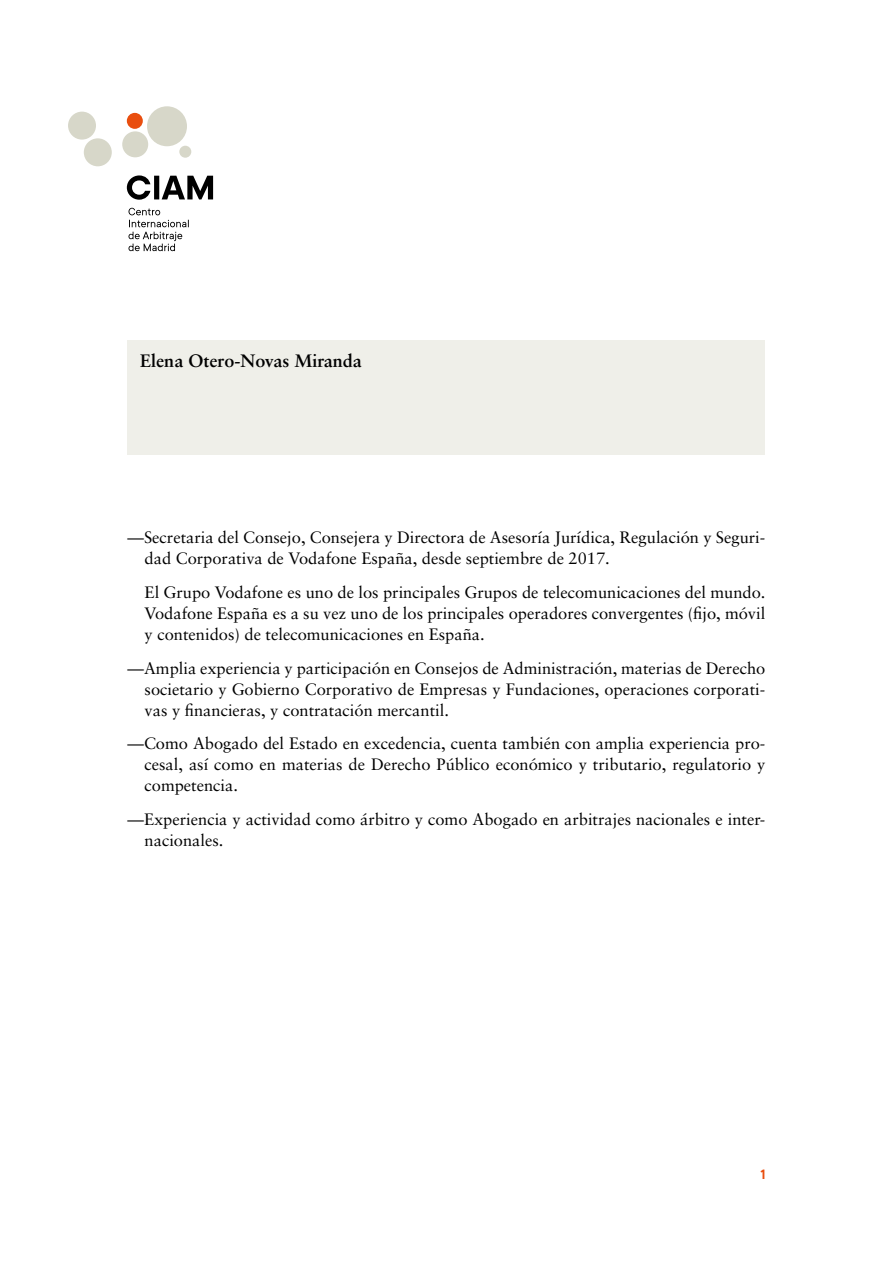
<style>
.page{position:relative;width:893px;height:1263px;background:#fff}
.page>*{position:absolute;margin:0;border:0;box-sizing:border-box;transform-origin:0 0}
.t1{font:700 18px "Sabon LT Std";color:#000}
.t2{font:16.5px/21px "Sabon LT Pro";color:#000;text-align:justify}
.t3{font:600 15px "TT Commons";color:#e94e0f}
</style>
<div class="page">
<div style="left:68px;top:112px;width:28px;height:28px;background:#d7d7c9;border-radius:50%"></div>
<div style="left:84px;top:138px;width:28px;height:28px;background:#d7d7c9;border-radius:50%"></div>
<div style="left:122px;top:131px;width:26px;height:26px;background:#d7d7c9;border-radius:50%"></div>
<div style="left:179px;top:146px;width:12px;height:12px;background:#d7d7c9;border-radius:50%"></div>
<div style="left:127px;top:113px;width:16px;height:16px;background:#e94e0f;border-radius:50%"></div>
<div style="left:147px;top:106px;width:40px;height:40px;background:#d7d7c9;border-radius:50%"></div>
<svg style="left:128px;top:208px;width:61px;height:43px"></svg>
<svg style="left:127px;top:175px;width:86px;height:25px"></svg>
<div style="left:128px;top:340px;width:637px;height:115px;background:#efefe9"></div>
<p class="t1" style="left:140px;top:349px;width:223px">Elena Otero-Novas Miranda</p>
<p class="t2" style="left:145px;top:526px;width:622px;text-indent:-17px">—Secretaria del Consejo, Consejera y Directora de Asesoría Jurídica, Regulación y Seguri&shy;dad Corporativa de Vodafone España, desde septiembre de 2017.</p>
<p class="t2" style="left:145px;top:581px;width:622px">El Grupo Vodafone es uno de los principales Grupos de telecomunicaciones del mundo.<br>Vodafone España es a su vez uno de los principales operadores convergentes (fijo, móvil y contenidos) de telecomunicaciones en España.</p>
<p class="t2" style="left:145px;top:657px;width:622px;text-indent:-17px">—Amplia experiencia y participación en Consejos de Administración, materias de Derecho societario y Gobierno Corporativo de Empresas y Fundaciones, operaciones corporati&shy;vas y financieras, y contratación mercantil.</p>
<p class="t2" style="left:145px;top:733px;width:622px;text-indent:-17px">—Como Abogado del Estado en excedencia, cuenta también con amplia experiencia pro&shy;cesal, así como en materias de Derecho Público económico y tributario, regulatorio y competencia.</p>
<p class="t2" style="left:145px;top:808px;width:622px;text-indent:-17px">—Experiencia y actividad como árbitro y como Abogado en arbitrajes nacionales e inter&shy;nacionales.</p>
<p class="t3" style="left:760px;top:1164px;width:7px">1</p>
</div>
